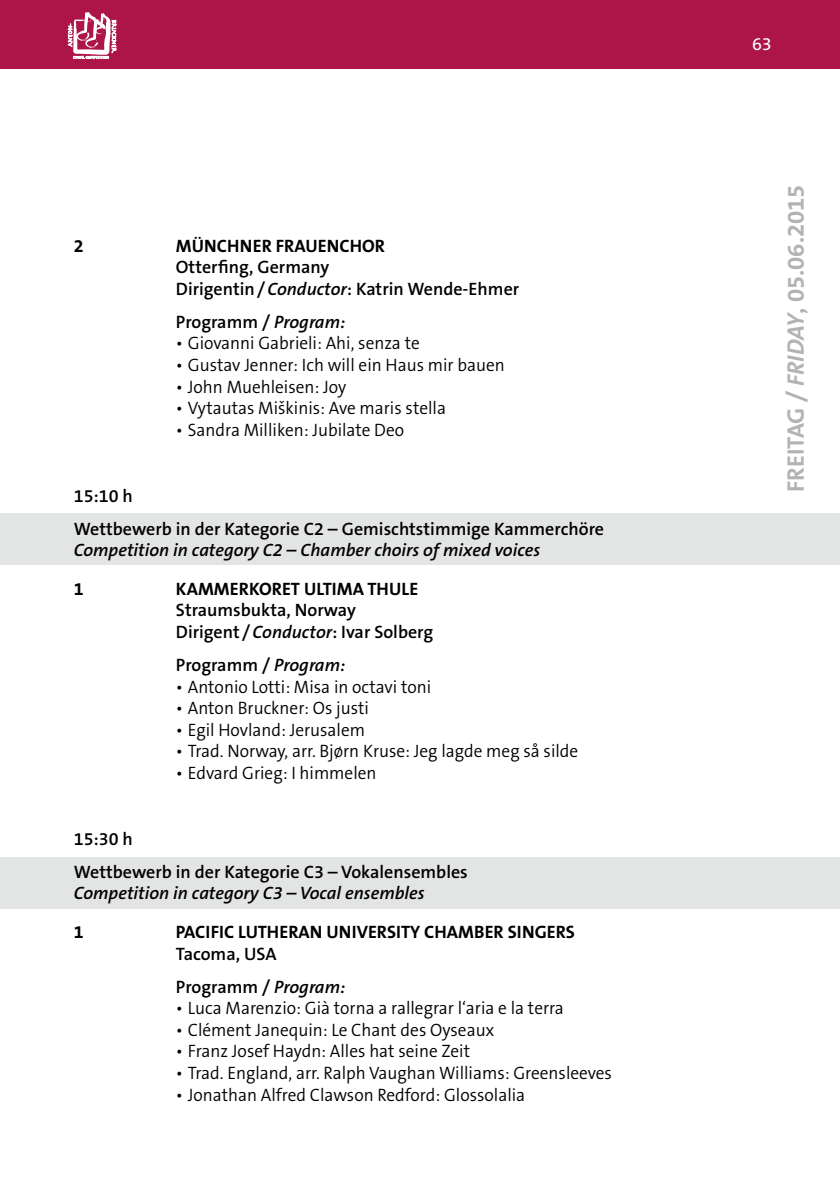
<style>
.page{position:relative;width:840px;height:1191px;background:#fff}
.page>*{position:absolute;margin:0;border:0;box-sizing:border-box;transform-origin:0 0}
.t1{font:700 24px "The Sans B7";color:#b1b3b4}
.t2{font:300 18px "The Sans B4";color:#000;scale:.96 1}
.t3{font:600 18px/33px "The Sans B6";color:#000}
.t4{font:italic 600 18px "The Sans B6";color:#000}
.t5{font:700 18px "The Sans B7";color:#000}
.t6{font:18px "The Sans B5 Plain";color:#fff}
.s1{font-style:italic}
</style>
<div class="page">
<div style="left:0;top:0;width:839px;height:68px;background:#ad1548"></div>
<svg style="left:68px;top:12px;width:48px;height:47px"></svg>
<div style="left:0;top:514px;width:839px;height:51px;background:#e3e4e4"></div>
<div style="left:0;top:857px;width:839px;height:52px;background:#e3e4e4"></div>
<p class="t5" style="left:74px;top:236px;width:11px">2</p>
<p class="t5" style="left:176px;top:236px;width:210px">MÜNCHNER FRAUENCHOR</p>
<p class="t3" style="left:176px;top:257px;width:344px;line-height:21.6px">Otterfing, Germany<br>Dirigentin/<span class="s1">Conductor</span>: Katrin Wende-Ehmer</p>
<p class="t3" style="left:176px;top:306px;width:171px">Programm / <span class="s1">Program:</span></p>
<p class="t2" style="left:176px;top:333px;width:255px">• Giovanni Gabrieli: Ahi, senza te</p>
<p class="t2" style="left:176px;top:355px;width:344px">• Gustav Jenner: Ich will ein Haus mir bauen</p>
<p class="t2" style="left:176px;top:377px;width:179px">• John Muehleisen: Joy</p>
<p class="t2" style="left:176px;top:398px;width:283px">• Vytautas Miškinis: Ave maris stella</p>
<p class="t2" style="left:176px;top:420px;width:239px">• Sandra Milliken: Jubilate Deo</p>
<p class="t3" style="left:74px;top:479px;width:531px">15:10 h<br>Wettbewerb in der Kategorie C2 – Gemischtstimmige Kammerchöre</p>
<p class="t4" style="left:74px;top:540px;width:467px">Competition in category C2 – Chamber choirs of mixed voices</p>
<p class="t5" style="left:74px;top:579px;width:11px">1</p>
<p class="t5" style="left:176px;top:579px;width:244px">KAMMERKORET ULTIMA THULE</p>
<p class="t3" style="left:176px;top:600px;width:259px;line-height:21.6px">Straumsbukta, Norway<br>Dirigent /<span class="s1">Conductor</span>: Ivar Solberg</p>
<p class="t3" style="left:176px;top:649px;width:171px">Programm / <span class="s1">Program:</span></p>
<p class="t2" style="left:176px;top:677px;width:267px">• Antonio Lotti: Misa in octavi toni</p>
<p class="t2" style="left:176px;top:698px;width:202px">• Anton Bruckner: Os justi</p>
<p class="t2" style="left:176px;top:720px;width:198px">• Egil Hovland: Jerusalem</p>
<p class="t2" style="left:176px;top:741px;width:420px">• Trad. Norway, arr. Bjørn Kruse: Jeg lagde meg så silde</p>
<p class="t2" style="left:176px;top:763px;width:210px">• Edvard Grieg: I himmelen</p>
<p class="t3" style="left:74px;top:823px;width:395px">15:30 h<br>Wettbewerb in der Kategorie C3 – Vokalensembles</p>
<p class="t4" style="left:74px;top:883px;width:352px">Competition in category C3 – Vocal ensembles</p>
<p class="t5" style="left:74px;top:922px;width:11px">1</p>
<p class="t5" style="left:176px;top:922px;width:400px">PACIFIC LUTHERAN UNIVERSITY CHAMBER SINGERS</p>
<p class="t3" style="left:176px;top:937px;width:171px">Tacoma, USA<br>Programm / <span class="s1">Program:</span></p>
<p class="t2" style="left:176px;top:998px;width:405px">• Luca Marenzio: Già torna a rallegrar l‘aria e la terra</p>
<p class="t2" style="left:176px;top:1020px;width:333px">• Clément Janequin: Le Chant des Oyseaux</p>
<p class="t2" style="left:176px;top:1041px;width:308px">• Franz Josef Haydn: Alles hat seine Zeit</p>
<p class="t2" style="left:176px;top:1063px;width:455px">• Trad. England, arr. Ralph Vaughan Williams: Greensleeves</p>
<p class="t2" style="left:176px;top:1085px;width:365px">• Jonathan Alfred Clawson Redford: Glossolalia</p>
<p class="t6" style="left:751px;top:34px;width:21px">63</p>
<h1 class="t1" style="left:782px;top:492px;width:309px;rotate:-90deg">FREITAG / <span class="s1">FRIDAY</span>, 05.06.2015</h1>
</div>
